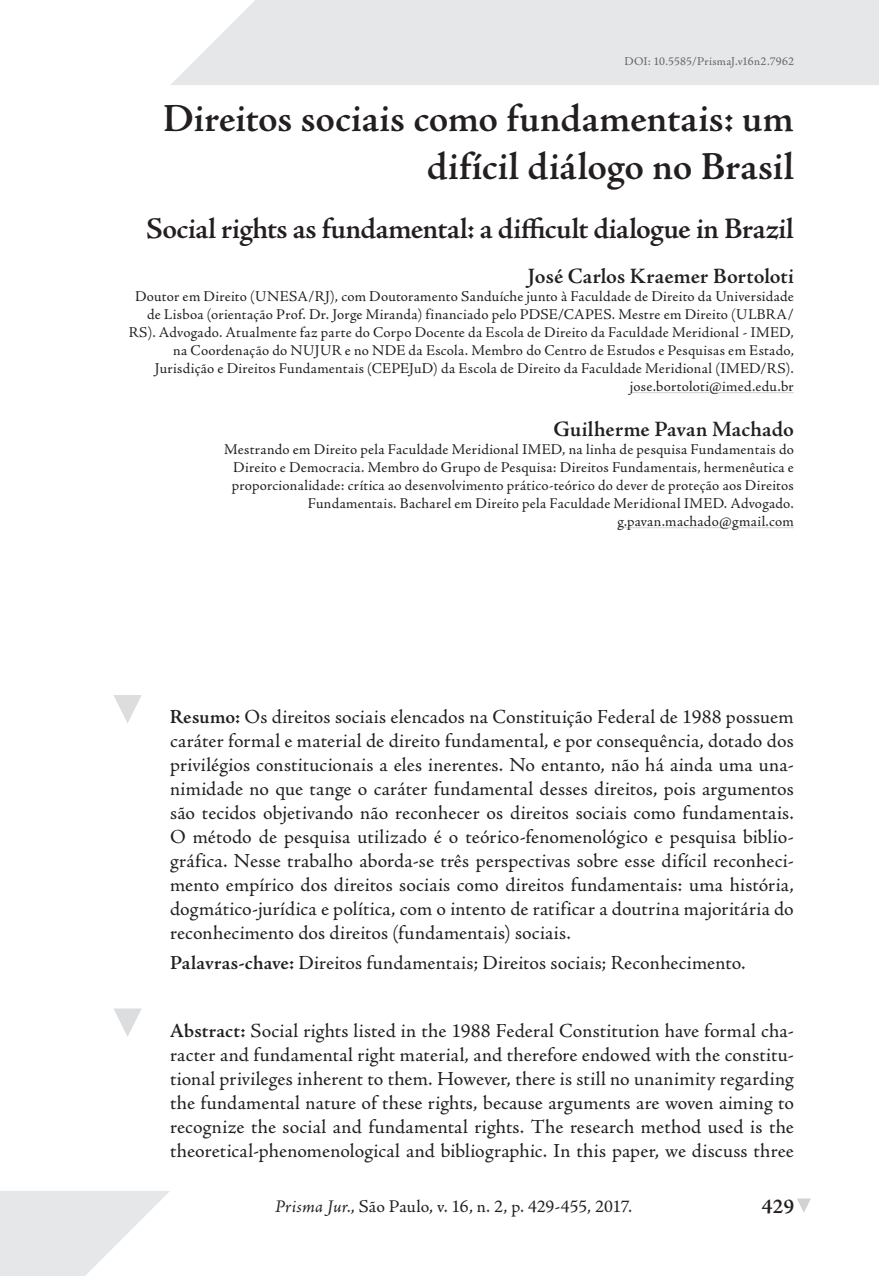
<style>
.page{position:relative;width:879px;height:1276px;background:#fff}
.page>*{position:absolute;margin:0;border:0;box-sizing:border-box;transform-origin:0 0}
.PJ_Titulo{font:600 40px/48px "Adobe Jenson Pro";color:#231f20;text-align:right}
.PJ_Titulo_Ingles{font:600 30px "Adobe Jenson Pro";letter-spacing:-.01em;color:#231f20}
.PJ_Autor{font:600 22px "Adobe Jenson Pro";letter-spacing:.005em;color:#231f20}
.PJ_zz_numeracao_pagi{font:600 21px "Adobe Jenson Pro";color:#231f20}
.PJ_Resumo{font:20px/24px "Adobe Jenson Pro";letter-spacing:.01em;color:#231f20;text-align:justify}
.PJ_zz_marcacao_pagin{font:18px "Adobe Jenson Pro";color:#231f20}
.PJ_Autor_-_creditos{font:15px/18px "Adobe Jenson Pro";letter-spacing:.02em;color:#231f20;text-align:right}
.PJ_zz_marcacao_pagin-2{font:12px "Adobe Jenson Pro";letter-spacing:.015em;color:#636366}
.s1{font-weight:600}
.s2{font-style:italic}
</style>
<div class="page">
<svg style="left:0;top:1191px;width:170px;height:85px"></svg>
<div style="left:171px;top:0;width:708px;height:85px;background:#e6e7e9"></div>
<svg style="left:797px;top:1198px;width:14px;height:14px"></svg>
<svg style="left:113px;top:695px;width:29px;height:28px"></svg>
<svg style="left:114px;top:1008px;width:28px;height:29px"></svg>
<hr style="left:630px;top:392px;width:164px;height:1px;background:#d1d2d4">
<hr style="left:617px;top:527px;width:177px;height:1px;background:#d1d2d4">
<p class="PJ_zz_marcacao_pagin-2" style="left:624px;top:55px;width:171px">DOI: 10.5585/PrismaJ.v16n2.7962</p>
<p class="PJ_Titulo" style="left:163px;top:95px;width:633px">Direitos sociais como fundamentais: um difícil diálogo no Brasil</p>
<p class="PJ_Titulo_Ingles" style="left:146px;top:211px;width:649px">Social rights as fundamental: a difficult dialogue in Brazil</p>
<p class="PJ_Autor" style="left:528px;top:263px;width:267px">José Carlos Kraemer Bortoloti</p>
<p class="PJ_Autor_-_creditos" style="left:129px;top:287px;width:667px">Doutor em Direito (UNESA/RJ), com Doutoramento Sanduíche junto à Faculdade de Direito da Universidade de Lisboa (orientação Prof. Dr. Jorge Miranda) financiado pelo PDSE/CAPES. Mestre em Direito (ULBRA/ RS). Advogado. Atualmente faz parte do Corpo Docente da Escola de Direito da Faculdade Meridional - IMED, na Coordenação do NUJUR e no NDE da Escola. Membro do Centro de Estudos e Pesquisas em Estado, Jurisdição e Direitos Fundamentais (CEPEJuD) da Escola de Direito da Faculdade Meridional (IMED/RS).</p>
<p class="PJ_Autor_-_creditos" style="left:630px;top:377px;width:165px">jose.bortoloti@imed.edu.br</p>
<p class="PJ_Autor" style="left:553px;top:416px;width:242px">Guilherme Pavan Machado</p>
<p class="PJ_Autor_-_creditos" style="left:224px;top:440px;width:571px">Mestrando em Direito pela Faculdade Meridional IMED, na linha de pesquisa Fundamentais do Direito e Democracia. Membro do Grupo de Pesquisa: Direitos Fundamentais, hermenêutica e proporcionalidade: crítica ao desenvolvimento prático-teórico do dever de proteção aos Direitos Fundamentais. Bacharel em Direito pela Faculdade Meridional IMED. Advogado.</p>
<p class="PJ_Autor_-_creditos" style="left:617px;top:512px;width:178px">g.pavan.machado@gmail.com</p>
<p class="PJ_Resumo" style="left:170px;top:705px;width:626px"><span class="s1">Resumo:</span> Os direitos sociais elencados na Constituição Federal de 1988 possuem caráter formal e material de direito fundamental, e por consequência, dotado dos privilégios constitucionais a eles inerentes. No entanto, não há ainda uma una&shy;nimidade no que tange o caráter fundamental desses direitos, pois argumentos são tecidos objetivando não reconhecer os direitos sociais como fundamentais.<br>O método de pesquisa utilizado é o teórico-fenomenológico e pesquisa biblio&shy;gráfica. Nesse trabalho aborda-se três perspectivas sobre esse difícil reconheci&shy;mento empírico dos direitos sociais como direitos fundamentais: uma história, dogmático-jurídica e política, com o intento de ratificar a doutrina majoritária do reconhecimento dos direitos (fundamentais) sociais.</p>
<p class="PJ_Resumo" style="left:170px;top:951px;width:577px"><span class="s1">Palavras-chave:</span> Direitos fundamentais; Direitos sociais; Reconhecimento.</p>
<p class="PJ_Resumo" style="left:170px;top:1019px;width:626px"><span class="s1">Abstract:</span> Social rights listed in the 1988 Federal Constitution have formal cha&shy;racter and fundamental right material, and therefore endowed with the constitu&shy;tional privileges inherent to them. However, there is still no unanimity regarding the fundamental nature of these rights, because arguments are woven aiming to recognize the social and fundamental rights. The research method used is the theoretical-phenomenological and bibliographic. In this paper, we discuss three</p>
<p class="PJ_zz_marcacao_pagin" style="left:275px;top:1195px;width:359px"><span class="s2">Prisma Jur.</span>, São Paulo, v. 16, n. 2, p. 429-455, 2017.</p>
<p class="PJ_zz_numeracao_pagi" style="left:762px;top:1194px;width:34px">429</p>
</div>
